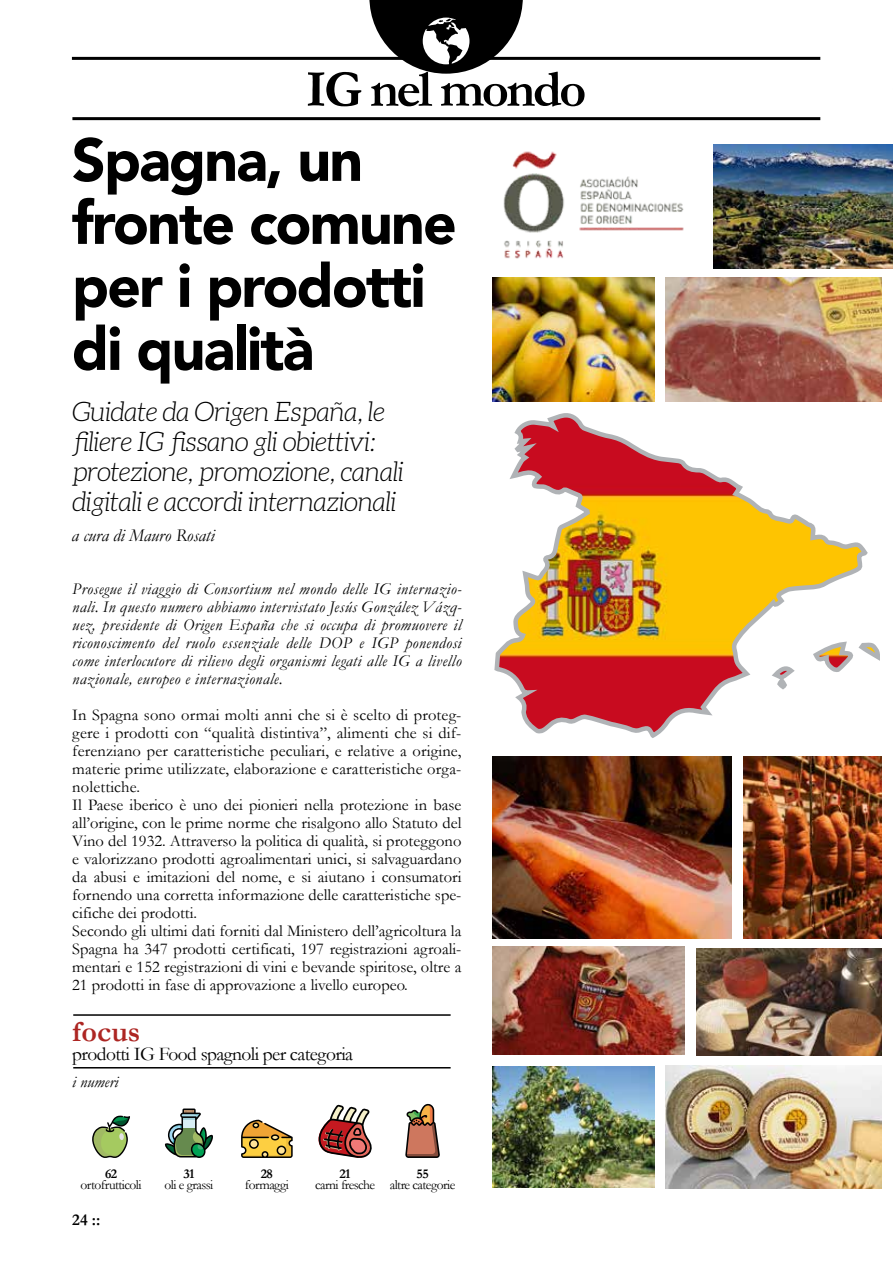
<style>
.page{position:relative;width:893px;height:1263px;background:#fff}
.page>*{position:absolute;margin:0;border:0;box-sizing:border-box;transform-origin:0 0}
.t1{font:900 60px/63px "Avenir";letter-spacing:-.03em;color:#000}
.t2{font:700 52.5px "Garamond";letter-spacing:-.05em;color:#000}
.t3{font:700 30px "Garamond";color:#ad2623}
.t4{font:italic 300 27px/30px "Aleo";letter-spacing:-.02em;color:#000}
.t5{font:19.5px "Garamond";letter-spacing:-.03em;color:#000}
.t6{font:italic 18px "Garamond";color:#000}
.t7{font:16.5px/18px "Garamond";color:#000}
.t8{font:italic 16.5px/18px "Garamond";letter-spacing:.025em;color:#000;text-align:justify}
.t9{font:700 16.5px "Garamond";color:#000}
.t10{font:13.5px "Garamond";letter-spacing:-.04em;color:#000}
.t11{font:700 13.5px "Garamond";letter-spacing:-.04em;color:#000}
</style>
<div class="page">
<hr style="left:72px;top:57px;width:748px;height:3px;background:#000">
<hr style="left:72px;top:117px;width:748px;height:3px;background:#000">
<svg style="left:369px;top:0;width:154px;height:74px"></svg>
<img style="left:503px;top:151px;width:181px;height:108px">
<img style="left:713px;top:144px;width:180px;height:125px">
<img style="left:492px;top:277px;width:162px;height:125px">
<img style="left:492px;top:1067px;width:162px;height:121px">
<img style="left:492px;top:756px;width:240px;height:182px">
<img style="left:743px;top:756px;width:139px;height:182px">
<img style="left:666px;top:277px;width:216px;height:125px">
<img style="left:666px;top:1066px;width:216px;height:123px">
<img style="left:696px;top:948px;width:186px;height:107px">
<img style="left:492px;top:947px;width:193px;height:108px">
<hr style="left:73px;top:1014px;width:378px;height:2px;background:#000">
<hr style="left:73px;top:1067px;width:378px;height:1px;background:#000">
<svg style="left:494px;top:413px;width:374px;height:325px"></svg>
<svg style="left:855px;top:641px;width:25px;height:22px"></svg>
<svg style="left:241px;top:1120px;width:52px;height:38px"></svg>
<svg style="left:92px;top:1115px;width:38px;height:43px"></svg>
<svg style="left:165px;top:1108px;width:48px;height:50px"></svg>
<svg style="left:405px;top:1103px;width:35px;height:55px"></svg>
<svg style="left:318px;top:1105px;width:54px;height:53px"></svg>
<h2 class="t2" style="left:306px;top:58px;width:282px">IG nel mondo</h2>
<h1 class="t1" style="left:72px;top:127px;width:386px">Spagna, un fronte comune per i prodotti di qualità</h1>
<h3 class="t4" style="left:72px;top:397px;width:333px">Guidate da Origen España, le filiere IG fissano gli obiettivi: protezione, promozione, canali digitali e accordi internazionali</h3>
<p class="t6" style="left:72px;top:524px;width:144px">a cura di Mauro Rosati</p>
<p class="t8" style="left:72px;top:580px;width:391px">Prosegue il viaggio di Consortium nel mondo delle IG internazio&shy;nali. In questo numero abbiamo intervistato Jesús González Vázq&shy;uez, presidente di Origen España che si occupa di promuovere il riconoscimento del ruolo essenziale delle DOP e IGP ponendosi come interlocutore di rilievo degli organismi legati alle IG a livello nazionale, europeo e internazionale.</p>
<p class="t7" style="left:72px;top:706px;width:391px">In Spagna sono ormai molti anni che si è scelto di proteg&shy;gere i prodotti con “qualità distintiva”, alimenti che si dif&shy;ferenziano per caratteristiche peculiari, e relative a origine, materie prime utilizzate, elaborazione e caratteristiche orga&shy;nolettiche.<br>Il Paese iberico è uno dei pionieri nella protezione in base all’origine, con le prime norme che risalgono allo Statuto del Vino del 1932. Attraverso la politica di qualità, si proteggono e valorizzano prodotti agroalimentari unici, si salvaguardano da abusi e imitazioni del nome, e si aiutano i consumatori fornendo una corretta informazione delle caratteristiche spe&shy;cifiche dei prodotti.<br>Secondo gli ultimi dati forniti dal Ministero dell’agricoltura la Spagna ha 347 prodotti certificati, 197 registrazioni agroali&shy;mentari e 152 registrazioni di vini e bevande spiritose, oltre a 21 prodotti in fase di approvazione a livello europeo.</p>
<h3 class="t3" style="left:72px;top:1013px;width:70px">focus</h3>
<p class="t5" style="left:72px;top:1042px;width:282px">prodotti IG Food spagnoli per categoria</p>
<p class="t8" style="left:72px;top:1073px;width:47px">i numeri</p>
<p class="t11" style="left:105px;top:1166px;width:14px">62</p>
<p class="t10" style="left:81px;top:1176px;width:63px">ortofrutticoli</p>
<p class="t9" style="left:72px;top:1209px;width:30px">24 ::</p>
<p class="t11" style="left:183px;top:1166px;width:13px">31</p>
<p class="t10" style="left:165px;top:1176px;width:50px">oli e grassi</p>
<p class="t11" style="left:261px;top:1166px;width:14px">28</p>
<p class="t10" style="left:245px;top:1176px;width:46px">formaggi</p>
<p class="t11" style="left:340px;top:1166px;width:13px">21</p>
<p class="t10" style="left:315px;top:1176px;width:62px">carni fresche</p>
<p class="t11" style="left:417px;top:1166px;width:14px">55</p>
<p class="t10" style="left:390px;top:1176px;width:67px">altre categorie</p>
</div>
